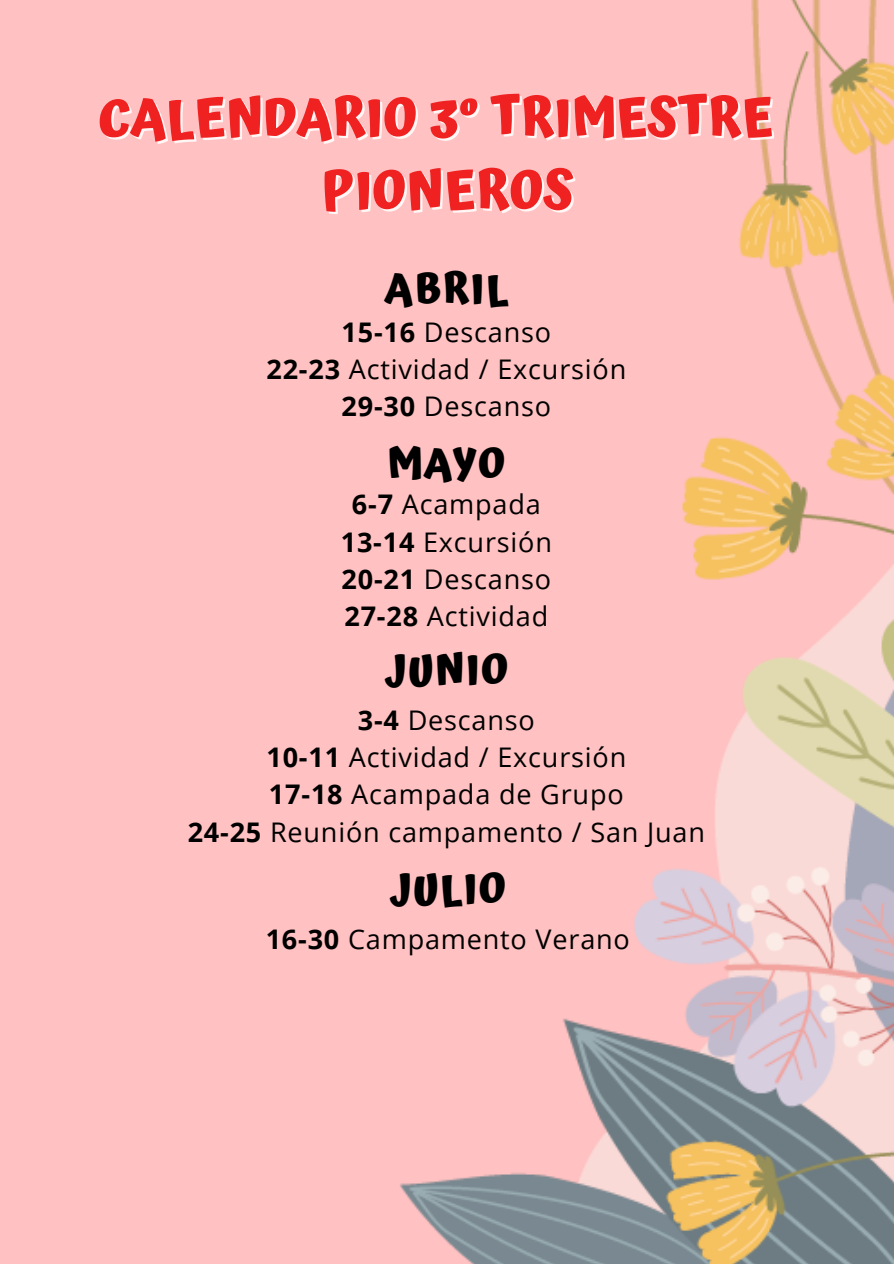
<style>
.page{position:relative;width:894px;height:1264px;background:#fff}
.page>*{position:absolute;margin:0;border:0;box-sizing:border-box;transform-origin:0 0}
.t1{font:700 52.65px "Atma";color:#ef2121}
.t2{font:700 42px "Atma";letter-spacing:.03em;color:#000}
.t3{font:27px "Open Sans";letter-spacing:.03em;color:#000}
.s1{font-weight:700}
</style>
<div class="page">
<div style="left:0;top:0;width:893px;height:1263px;background:#ffc1c1"></div>
<img style="left:400px;top:0;width:493px;height:1263px">
<p class="t1" style="left:98px;top:86px;width:677px">CALENDARIO 3º TRIMESTRE</p>
<p class="t1" style="left:321px;top:159px;width:253px">PIONEROS</p>
<p class="t2" style="left:384px;top:263px;width:125px">ABRIL</p>
<p class="t3" style="left:341px;top:313px;width:211px"><span class="s1">15-16</span> Descanso</p>
<p class="t3" style="left:266px;top:350px;width:361px"><span class="s1">22-23</span> Actividad / Excursión</p>
<p class="t3" style="left:341px;top:387px;width:211px"><span class="s1">29-30</span> Descanso</p>
<p class="t2" style="left:387px;top:439px;width:120px">MAYO</p>
<p class="t3" style="left:352px;top:485px;width:190px"><span class="s1">6-7</span> Acampada</p>
<p class="t3" style="left:340px;top:522px;width:213px"><span class="s1">13-14</span> Excursión</p>
<p class="t3" style="left:341px;top:560px;width:211px"><span class="s1">20-21</span> Descanso</p>
<p class="t3" style="left:344px;top:597px;width:205px"><span class="s1">27-28</span> Actividad</p>
<p class="t2" style="left:384px;top:645px;width:125px">JUNIO</p>
<p class="t3" style="left:358px;top:701px;width:178px"><span class="s1">3-4</span> Descanso</p>
<p class="t3" style="left:266px;top:738px;width:361px"><span class="s1">10-11</span> Actividad / Excursión</p>
<p class="t3" style="left:269px;top:775px;width:356px"><span class="s1">17-18</span> Acampada de Grupo</p>
<p class="t3" style="left:188px;top:812px;width:518px"><span class="s1">24-25</span> Reunión campamento / San Juan</p>
<p class="t2" style="left:389px;top:864px;width:118px">JULIO</p>
<p class="t3" style="left:265px;top:920px;width:366px"><span class="s1">16-30</span> Campamento Verano</p>
</div>
